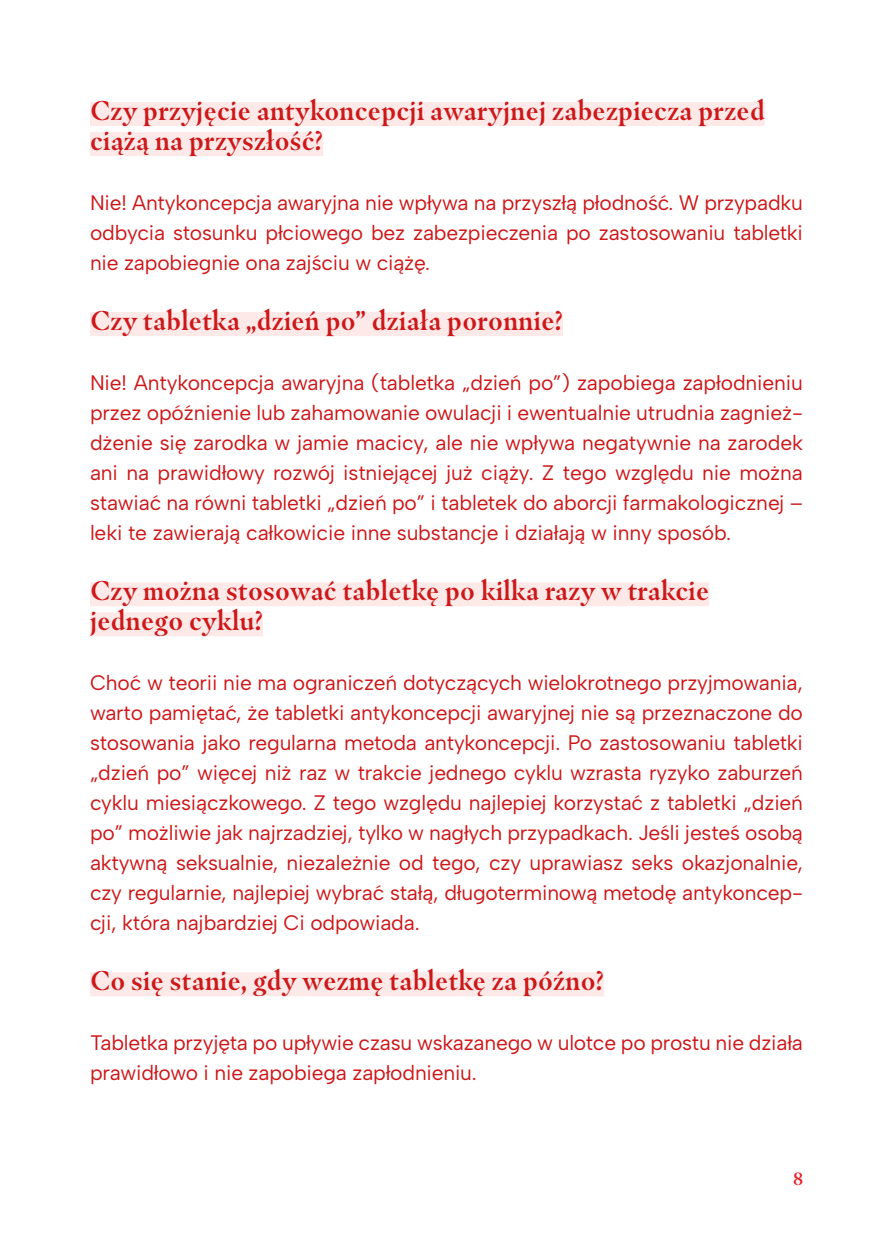
<style>
.page{position:relative;width:893px;height:1259px;background:#fff}
.page>*{position:absolute;margin:0;border:0;box-sizing:border-box;transform-origin:0 0}
.t1{font:600 27px/30px "Masqualero";letter-spacing:.01em;color:#cd1719}
.t2{font:21px/30px "Albert Sans";letter-spacing:-.01em;color:#cd1719;text-align:justify}
.t3{font:600 18px "Masqualero";color:#e52329}
</style>
<div class="page">
<div style="left:90px;top:102px;width:675px;height:24px;background:#fde9e7"></div>
<div style="left:90px;top:132px;width:233px;height:24px;background:#fde9e7"></div>
<div style="left:90px;top:312px;width:473px;height:24px;background:#fde9e7"></div>
<div style="left:90px;top:582px;width:619px;height:24px;background:#fde9e7"></div>
<div style="left:90px;top:612px;width:173px;height:24px;background:#fde9e7"></div>
<div style="left:90px;top:972px;width:514px;height:24px;background:#fde9e7"></div>
<p class="t1" style="left:90px;top:96px;width:676px">Czy przyjęcie antykoncepcji awaryjnej zabezpiecza przed ciążą na przyszłość?</p>
<p class="t2" style="left:90px;top:188px;width:714px">Nie! Antykoncepcja awaryjna nie wpływa na przyszłą płodność. W przypadku odbycia stosunku płciowego bez zabezpieczenia po zastosowaniu tabletki nie zapobiegnie ona zajściu w ciążę.</p>
<p class="t1" style="left:90px;top:306px;width:474px">Czy tabletka „dzień po” działa poronnie?</p>
<p class="t2" style="left:90px;top:368px;width:714px">Nie! Antykoncepcja awaryjna (tabletka „dzień po”) zapobiega zapłodnieniu przez opóźnienie lub zahamowanie owulacji i ewentualnie utrudnia zagnież&shy;dżenie się zarodka w jamie macicy, ale nie wpływa negatywnie na zarodek ani na prawidłowy rozwój istniejącej już ciąży. Z tego względu nie można stawiać na równi tabletki „dzień po” i tabletek do aborcji farmakologicznej – leki te zawierają całkowicie inne substancje i działają w inny sposób.</p>
<p class="t1" style="left:90px;top:576px;width:621px">Czy można stosować tabletkę po kilka razy w trakcie jednego cyklu?</p>
<p class="t2" style="left:90px;top:668px;width:714px">Choć w teorii nie ma ograniczeń dotyczących wielokrotnego przyjmowania, warto pamiętać, że tabletki antykoncepcji awaryjnej nie są przeznaczone do stosowania jako regularna metoda antykoncepcji. Po zastosowaniu tabletki „dzień po” więcej niż raz w trakcie jednego cyklu wzrasta ryzyko zaburzeń cyklu miesiączkowego. Z tego względu najlepiej korzystać z tabletki „dzień po” możliwie jak najrzadziej, tylko w nagłych przypadkach. Jeśli jesteś osobą aktywną seksualnie, niezależnie od tego, czy uprawiasz seks okazjonalnie, czy regularnie, najlepiej wybrać stałą, długoterminową metodę antykoncep&shy;cji, która najbardziej Ci odpowiada.</p>
<p class="t1" style="left:90px;top:966px;width:515px">Co się stanie, gdy wezmę tabletkę za późno?</p>
<p class="t2" style="left:90px;top:1028px;width:714px">Tabletka przyjęta po upływie czasu wskazanego w ulotce po prostu nie działa prawidłowo i nie zapobiega zapłodnieniu.</p>
<p class="t3" style="left:793px;top:1167px;width:11px">8</p>
</div>
